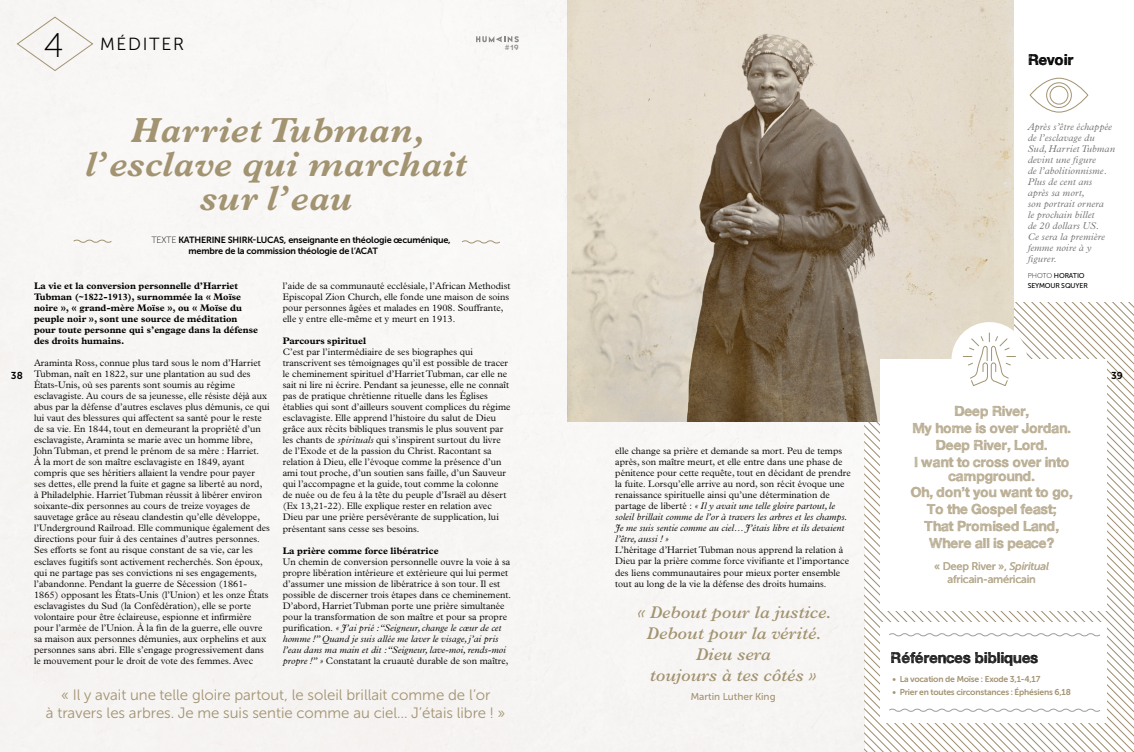
<style>
.page{position:relative;width:1134px;height:752px;background:#fff}
.page>*{position:absolute;margin:0;border:0;box-sizing:border-box;transform-origin:0 0}
.t1{font:italic 700 35px/34px "Plantin MT Pro";letter-spacing:.01em;color:#a29371;text-align:center}
.t2{font:34.1px "Museo Sans Cyrl 100";color:#000}
.t3{font:17.5px "Museo Sans Cyrl 300";letter-spacing:.1em;color:#000}
.t4{font:italic 600 17px/21px "Plantin MT Pro";color:#a29371;text-align:center}
.t5{font:15px/18px "Museo Sans Cyrl 300";color:#a29371;text-align:center}
.t6{font:700 15px "Sketchetik";letter-spacing:-.015em;color:#000}
.t7{font:700 14px/16.8px "Sketchetik";letter-spacing:-.02em;color:#b9ad92;text-align:center}
.t8{font:11px/13px "Museo Sans Cyrl 500";letter-spacing:-.02em;color:#b9ad92;text-align:center}
.t9{font:10px "Museo Sans Cyrl 500";color:#a29371}
.t10{font:10px "Museo Sans Cyrl 700";color:#000}
.t11{font:italic 300 9.8px/11px "Plantin MT Pro";letter-spacing:.015em;color:#706f6f}
.t12{font:300 9.5px/11px "Plantin MT Pro";letter-spacing:.005em;color:#000}
.t13{font:700 9.5px/11px "Plantin MT Pro";color:#000}
.t14{font:9px/11px "Museo Sans Cyrl 700";letter-spacing:-.02em;color:#000}
.t15{font:8.5px "Museo Sans Cyrl 700";letter-spacing:-.025em;color:#a29371}
.t16{font:7px/10px "Museo Sans Cyrl 500";letter-spacing:-.02em;color:#000}
.t17{font:7px "Mesmerize Rg";color:#878787}
.s1{font-family:"Museo Sans Cyrl 100"}
.s2{font-style:italic}
</style>
<div class="page">
<svg style="left:865px;top:302px;width:269px;height:449px"></svg>
<div style="left:0;top:0;width:865px;height:751px;background:#f8f6f5"></div>
<svg style="left:16px;top:16px;width:78px;height:55px"></svg>
<svg style="left:1029px;top:77px;width:60px;height:36px"></svg>
<img style="left:567px;top:0;width:446px;height:421px">
<svg style="left:476px;top:36px;width:43px;height:6px"></svg>
<div style="left:880px;top:621px;width:226px;height:100px;background:#fff"></div>
<svg style="left:889px;top:633px;width:211px;height:4px"></svg>
<svg style="left:889px;top:708px;width:211px;height:4px"></svg>
<div style="left:880px;top:359px;width:226px;height:250px;background:#fff"></div>
<div style="left:951px;top:322px;width:76px;height:75px;background:#fff;border-radius:50%"></div>
<svg style="left:962px;top:332px;width:54px;height:53px"></svg>
<svg style="left:73px;top:238px;width:40px;height:6px"></svg>
<svg style="left:461px;top:239px;width:40px;height:5px"></svg>
<h2 class="t2" style="left:44px;top:27px;width:22px">4</h2>
<h3 class="t3" style="left:100px;top:35px;width:85px">MÉDITER</h3>
<p class="t17" style="left:505px;top:43px;width:15px">#19</p>
<p class="t10" style="left:11px;top:370px;width:14px">38</p>
<h1 class="t1" style="left:85px;top:113px;width:383px">Harriet Tubman, l’esclave qui marchait sur l’eau</h1>
<p class="t14" style="left:189px;top:234px;width:264px;text-indent:-37px"><span class="s1">TEXTE</span> KATHERINE SHIRK-LUCAS, enseignante en théologie œcuménique, membre de la commission théologie de l’ACAT</p>
<p class="t13" style="left:34px;top:280px;width:225px">La vie et la conversion personnelle d’Harriet Tubman (~1822-1913), surnommée la « Moïse noire », « grand-mère Moïse », ou « Moïse du peuple noir », sont une source de méditation pour toute personne qui s’engage dans la défense des droits humains.</p>
<p class="t12" style="left:34px;top:357px;width:237px">Araminta Ross, connue plus tard sous le nom d’Harriet Tubman, naît en 1822, sur une plantation au sud des États-Unis, où ses parents sont soumis au régime esclavagiste. Au cours de sa jeunesse, elle résiste déjà aux abus par la défense d’autres esclaves plus démunis, ce qui lui vaut des blessures qui affectent sa santé pour le reste de sa vie. En 1844, tout en demeurant la propriété d’un esclavagiste, Araminta se marie avec un homme libre, John Tubman, et prend le prénom de sa mère : Harriet.<br>À la mort de son maître esclavagiste en 1849, ayant compris que ses héritiers allaient la vendre pour payer<br>ses dettes, elle prend la fuite et gagne sa liberté au nord,<br>à Philadelphie. Harriet Tubman réussit à libérer environ soixante-dix personnes au cours de treize voyages de sauvetage grâce au réseau clandestin qu’elle développe, l’Underground Railroad. Elle communique également des directions pour fuir à des centaines d’autres personnes.<br>Ses efforts se font au risque constant de sa vie, car les esclaves fugitifs sont activement recherchés. Son époux, qui ne partage pas ses convictions ni ses engagements, l’abandonne. Pendant la guerre de Sécession (1861- 1865) opposant les États-Unis (l’Union) et les onze États esclavagistes du Sud (la Confédération), elle se porte volontaire pour être éclaireuse, espionne et infirmière pour l’armée de l’Union. À la fin de la guerre, elle ouvre sa maison aux personnes démunies, aux orphelins et aux personnes sans abri. Elle s’engage progressivement dans le mouvement pour le droit de vote des femmes. Avec</p>
<p class="t12" style="left:283px;top:280px;width:229px">l’aide de sa communauté ecclésiale, l’African Methodist Episcopal Zion Church, elle fonde une maison de soins pour personnes âgées et malades en 1908. Souffrante, elle y entre elle-même et y meurt en 1913.</p>
<p class="t13" style="left:283px;top:335px;width:85px">Parcours spirituel</p>
<p class="t12" style="left:283px;top:346px;width:229px">C’est par l’intermédiaire de ses biographes qui transcrivent ses témoignages qu’il est possible de tracer le cheminement spirituel d’Harriet Tubman, car elle ne sait ni lire ni écrire. Pendant sa jeunesse, elle ne connaît pas de pratique chrétienne rituelle dans les Églises établies qui sont d’ailleurs souvent complices du régime esclavagiste. Elle apprend l’histoire du salut de Dieu grâce aux récits bibliques transmis le plus souvent par les chants de <span class="s2">spirituals</span> qui s’inspirent surtout du livre de l’Exode et de la passion du Christ. Racontant sa relation à Dieu, elle l’évoque comme la présence d’un ami tout proche, d’un soutien sans faille, d’un Sauveur qui l’accompagne et la guide, tout comme la colonne<br>de nuée ou de feu à la tête du peuple d’Israël au désert (Ex 13,21-22). Elle explique rester en relation avec Dieu par une prière persévérante de supplication, lui présentant sans cesse ses besoins.</p>
<p class="t13" style="left:283px;top:544px;width:157px">La prière comme force libératrice</p>
<p class="t12" style="left:283px;top:555px;width:230px">Un chemin de conversion personnelle ouvre la voie à sa propre libération intérieure et extérieure qui lui permet d’assumer une mission de libératrice à son tour. Il est possible de discerner trois étapes dans ce cheminement.<br>D’abord, Harriet Tubman porte une prière simultanée pour la transformation de son maître et pour sa propre purification. <span class="s2">« J’ai prié : “Seigneur, change le cœur de cet homme !” Quand je suis allée me laver le visage, j’ai pris l’eau dans ma main et dit : “Seigneur, lave-moi, rends-moi propre !” »</span> Constatant la cruauté durable de son maître,</p>
<h3 class="t5" style="left:46px;top:685px;width:461px">« Il y avait une telle gloire partout, le soleil brillait comme de l’or<br>à travers les arbres. Je me suis sentie comme au ciel… J’étais libre ! »</h3>
<p class="t12" style="left:615px;top:445px;width:237px">elle change sa prière et demande sa mort. Peu de temps après, son maître meurt, et elle entre dans une phase de pénitence pour cette requête, tout en décidant de prendre la fuite. Lorsqu’elle arrive au nord, son récit évoque une renaissance spirituelle ainsi qu’une détermination de partage de liberté : <span class="s2">« Il y avait une telle gloire partout, le soleil brillait comme de l’or à travers les arbres et les champs.<br>Je me suis sentie comme au ciel… J’étais libre et ils devaient l’être, aussi ! »</span></p>
<p class="t12" style="left:615px;top:544px;width:235px">L’héritage d’Harriet Tubman nous apprend la relation à Dieu par la prière comme force vivifiante et l’importance des liens communautaires pour mieux porter ensemble tout au long de la vie la défense des droits humains.</p>
<h3 class="t4" style="left:637px;top:601px;width:196px">« Debout pour la justice.<br>Debout pour la vérité.<br>Dieu sera<br>toujours à tes côtés »</h3>
<p class="t9" style="left:691px;top:690px;width:86px">Martin Luther King</p>
<h3 class="t6" style="left:1028px;top:51px;width:47px">Revoir</h3>
<p class="t11" style="left:1028px;top:122px;width:89px">Après s’être échappée de l’esclavage du<br>Sud, Harriet Tubman devint une figure<br>de l’abolitionnisme.<br>Plus de cent ans après sa mort,<br>son portrait ornera<br>le prochain billet<br>de 20 dollars US.<br>Ce sera la première femme noire à y figurer.</p>
<p class="t16" style="left:1028px;top:270px;width:62px"><span class="s1">PHOTO</span> HORATIO<br>SEYMOUR SQUYER</p>
<h3 class="t7" style="left:912px;top:402px;width:160px">Deep River,<br>My home is over Jordan.<br>Deep River, Lord.<br>I want to cross over into</h3>
<h3 class="t7" style="left:910px;top:466px;width:164px">campground.<br>Oh, don’t you want to go,<br>To the Gospel feast;<br>That Promised Land,<br>Where all is peace?</h3>
<p class="t8" style="left:934px;top:559px;width:116px">« Deep River », <span class="s2">Spiritual </span>africain-américain</p>
<h3 class="t6" style="left:891px;top:648px;width:149px">Références bibliques</h3>
<p class="t15" style="left:892px;top:674px;width:150px">• La vocation de Moïse : Exode 3,1-4,17</p>
<p class="t15" style="left:892px;top:687px;width:180px">• Prier en toutes circonstances : Éphésiens 6,18</p>
<p class="t10" style="left:1111px;top:370px;width:13px">39</p>
</div>
